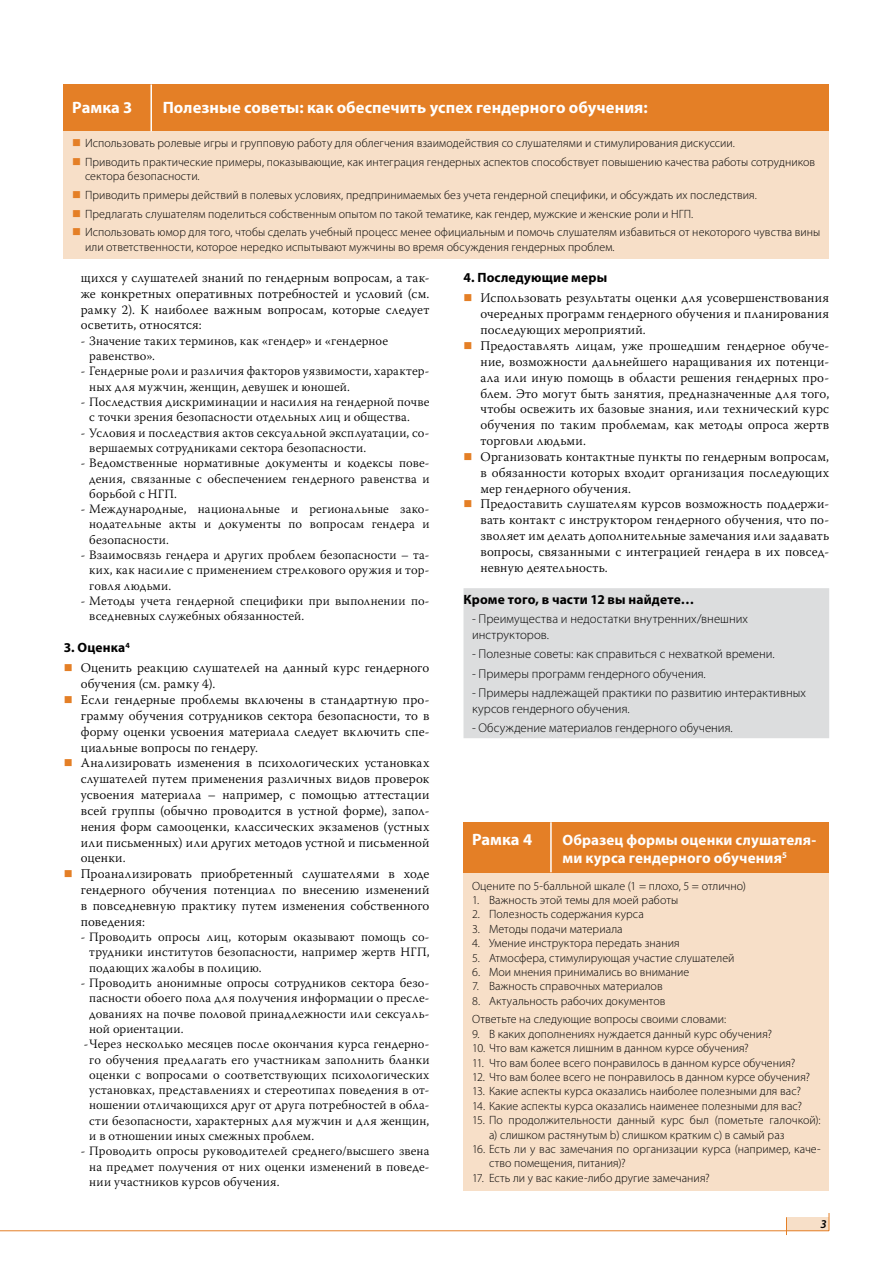
<style>
.page{position:relative;width:893px;height:1263px;background:#fff}
.page>*{position:absolute;margin:0;border:0;box-sizing:border-box;transform-origin:0 0}
.t1{font:700 16.5px "Myriad Pro";letter-spacing:.005em;color:#fff}
.t2{font:700 15px/18px "Myriad Pro";letter-spacing:.01em;color:#fff}
.t3{font:700 13.5px "Myriad Pro";letter-spacing:.01em;color:#000}
.t4{font:300 13.2px/15.9px "Warnock Pro";letter-spacing:.015em;color:#000}
.t5{font:300 12.75px/15.3px "Warnock Pro";letter-spacing:.015em;color:#000}
.t6{font:300 12.75px/15.3px "Myriad Pro";letter-spacing:.005em;color:#000}
.t7{font:300 12px/18.6px "Myriad Pro";letter-spacing:.005em;color:#000}
.t8{font:italic 600 12px "Myriad Pro";color:#000}
</style>
<div class="page">
<div style="left:786px;top:1217px;width:43px;height:14px;background:#f7dfc8"></div>
<svg style="left:786px;top:1217px;width:1px;height:18px"></svg>
<svg style="left:829px;top:1213px;width:1px;height:18px"></svg>
<hr style="left:0;top:1230px;width:829px;height:1px;background:#e47f26">
<div style="left:463px;top:588px;width:366px;height:150px;background:#dcddde"></div>
<div style="left:463px;top:872px;width:366px;height:318px;background:#f7dfc8"></div>
<div style="left:463px;top:822px;width:366px;height:51px;background:#e47f26"></div>
<hr style="left:550px;top:822px;width:2px;height:50px;background:#fff">
<div style="left:64px;top:130px;width:765px;height:129px;background:#f7dfc8"></div>
<div style="left:64px;top:84px;width:765px;height:47px;background:#e47f26"></div>
<hr style="left:150px;top:84px;width:2px;height:47px;background:#fff">
<p class="t1" style="left:72px;top:97px;width:62px">Рамка 3</p>
<p class="t1" style="left:163px;top:97px;width:486px">Полезные советы: как обеспечить успех гендерного обучения:</p>
<p class="t7" style="left:85px;top:134px;width:731px">Использовать ролевые игры и групповую работу для облегчения взаимодействия со слушателями и стимулирования дискуссии.<br>Приводить практические примеры, показывающие, как интеграция гендерных аспектов способствует повышению качества работы сотрудников</p>
<p class="t7" style="left:85px;top:167px;width:737px">сектора безопасности.<br>Приводить примеры действий в полевых условиях, предпринимаемых без учета гендерной специфики, и обсуждать их последствия.<br>Предлагать слушателям поделиться собственным опытом по такой тематике, как гендер, мужские и женские роли и НГП.<br>Использовать юмор для того, чтобы сделать учебный процесс менее официальным и помочь слушателям избавиться от некоторого чувства вины</p>
<p class="t7" style="left:85px;top:237px;width:531px">или ответственности, которое нередко испытывают мужчины во время обсуждения гендерных проблем.</p>
<p class="t4" style="left:81px;top:269px;width:350px;text-align:justify">щихся у слушателей знаний по гендерным вопросам, а так&shy;же конкретных оперативных потребностей и условий (см. рамку 2). К наиболее важным вопросам, которые следует осветить, относятся:</p>
<p class="t5" style="left:89px;top:333px;width:300px;text-indent:-9px">- Значение таких терминов, как «гендер» и «гендерное равенство».</p>
<p class="t5" style="left:89px;top:363px;width:342px;text-indent:-9px">- Гендерные роли и различия факторов уязвимости, характер&shy;ных для мужчин, женщин, девушек и юношей.</p>
<p class="t5" style="left:89px;top:394px;width:342px;text-indent:-9px">- Последствия дискриминации и насилия на гендерной почве с точки зрения безопасности отдельных лиц и общества.</p>
<p class="t5" style="left:89px;top:425px;width:342px;text-indent:-9px">- Условия и последствия актов сексуальной эксплуатации, со&shy;вершаемых сотрудниками сектора безопасности.</p>
<p class="t5" style="left:89px;top:455px;width:342px;text-align:justify;text-indent:-9px">- Ведомственные нормативные документы и кодексы пове&shy;дения, связанные с обеспечением гендерного равенства и борьбой с НГП.</p>
<p class="t5" style="left:89px;top:501px;width:342px;text-align:justify;text-indent:-9px">- Международные, национальные и региональные зако&shy;нодательные акты и документы по вопросам гендера и безопасности.</p>
<p class="t5" style="left:89px;top:547px;width:342px;text-align:justify;text-indent:-9px">- Взаимосвязь гендера и других проблем безопасности – та&shy;ких, как насилие с применением стрелкового оружия и тор&shy;говля людьми.</p>
<p class="t5" style="left:89px;top:593px;width:342px;text-indent:-9px">- Методы учета гендерной специфики при выполнении по&shy;вседневных служебных обязанностей.</p>
<p class="t3" style="left:64px;top:639px;width:67px">3. Оценка<sup>4</sup></p>
<p class="t4" style="left:81px;top:660px;width:350px">Оценить реакцию слушателей на данный курс гендерного обучения (см. рамку 4).<br>Если гендерные проблемы включены в стандартную про&shy;грамму обучения сотрудников сектора безопасности, то в форму оценки усвоения материала следует включить спе&shy;циальные вопросы по гендеру.<br>Анализировать изменения в психологических установках слушателей путем применения различных видов проверок усвоения материала – например, с помощью аттестации всей группы (обычно проводится в устной форме), запол&shy;нения форм самооценки, классических экзаменов (устных или письменных) или других методов устной и письменной оценки.<br>Проанализировать приобретенный слушателями в ходе гендерного обучения потенциал по внесению изменений в повседневную практику путем изменения собственного поведения:</p>
<p class="t5" style="left:89px;top:929px;width:342px;text-align:justify;text-indent:-9px">- Проводить опросы лиц, которым оказывают помощь со&shy;трудники институтов безопасности, например жертв НГП, подающих жалобы в полицию.</p>
<p class="t5" style="left:81px;top:975px;width:350px">- Проводить анонимные опросы сотрудников сектора безо-</p>
<p class="t5" style="left:89px;top:990px;width:342px">пасности обоего пола для получения информации о пресле-</p>
<p class="t5" style="left:89px;top:1005px;width:342px">дованиях на почве половой принадлежности или сексуаль-</p>
<p class="t5" style="left:89px;top:1021px;width:96px">ной ориентации.</p>
<p class="t5" style="left:84px;top:1036px;width:347px">-Через несколько месяцев после окончания курса гендерно-</p>
<p class="t5" style="left:89px;top:1051px;width:342px">го обучения предлагать его участникам заполнить бланки</p>
<p class="t5" style="left:89px;top:1067px;width:342px">оценки с вопросами о соответствующих психологических</p>
<p class="t5" style="left:89px;top:1082px;width:342px">установках, представлениях и стереотипах поведения в от-</p>
<p class="t5" style="left:89px;top:1097px;width:342px">ношении отличающихся друг от друга потребностей в обла-</p>
<p class="t5" style="left:89px;top:1113px;width:342px">сти безопасности, характерных для мужчин и для женщин,</p>
<p class="t5" style="left:89px;top:1128px;width:226px">и в отношении иных смежных проблем.</p>
<p class="t5" style="left:89px;top:1143px;width:342px;text-align:justify;text-indent:-9px">- Проводить опросы руководителей среднего/высшего звена на предмет получения от них оценки изменений в поведе&shy;нии участников курсов обучения.</p>
<p class="t3" style="left:463px;top:269px;width:145px">4. Последующие меры</p>
<p class="t4" style="left:480px;top:290px;width:350px">Использовать результаты оценки для усовершенствования очередных программ гендерного обучения и планирования последующих мероприятий.<br>Предоставлять лицам, уже прошедшим гендерное обуче&shy;ние, возможности дальнейшего наращивания их потенци&shy;ала или иную помощь в области решения гендерных про&shy;блем. Это могут быть занятия, предназначенные для того, чтобы освежить их базовые знания, или технический курс обучения по таким проблемам, как методы опроса жертв торговли людьми.<br>Организовать контактные пункты по гендерным вопросам, в обязанности которых входит организация последующих мер гендерного обучения.<br>Предоставить слушателям курсов возможность поддержи&shy;вать контакт с инструктором гендерного обучения, что по&shy;зволяет им делать дополнительные замечания или задавать вопросы, связанными с интеграцией гендера в их повсед&shy;невную деятельность.</p>
<p class="t3" style="left:463px;top:590px;width:232px">Кроме того, в части 12 вы найдете…</p>
<p class="t6" style="left:472px;top:611px;width:278px">- Преимущества и недостатки внутренних/внешних инструкторов.</p>
<p class="t6" style="left:472px;top:646px;width:304px">- Полезные советы: как справиться с нехваткой времени.</p>
<p class="t6" style="left:472px;top:666px;width:235px">- Примеры программ гендерного обучения.</p>
<p class="t6" style="left:472px;top:685px;width:335px">- Примеры надлежащей практики по развитию интерактивных курсов гендерного обучения.</p>
<p class="t6" style="left:472px;top:720px;width:262px">- Обсуждение материалов гендерного обучения.</p>
<p class="t1" style="left:472px;top:829px;width:62px">Рамка 4</p>
<p class="t2" style="left:562px;top:831px;width:255px">Образец формы оценки слушателя&shy;ми курса гендерного обучения<sup>5</sup></p>
<p class="t7" style="left:472px;top:876px;width:276px">Оцените по 5-балльной шкале (1 = плохо, 5 = отлично)</p>
<p class="t7" style="left:472px;top:890px;width:208px">1. Важность этой темы для моей работы</p>
<p class="t7" style="left:472px;top:905px;width:173px">2. Полезность содержания курса</p>
<p class="t7" style="left:472px;top:919px;width:152px">3. Методы подачи материала</p>
<p class="t7" style="left:472px;top:934px;width:209px">4. Умение инструктора передать знания</p>
<p class="t7" style="left:472px;top:948px;width:264px">5. Атмосфера, стимулирующая участие слушателей</p>
<p class="t7" style="left:472px;top:962px;width:219px">6. Мои мнения принимались во внимание</p>
<p class="t7" style="left:472px;top:977px;width:192px">7. Важность справочных материалов</p>
<p class="t7" style="left:472px;top:991px;width:256px">8. Актуальность рабочих документов<br>Ответьте на следующие вопросы своими словами:</p>
<p class="t7" style="left:472px;top:1024px;width:301px">9. В каких дополнениях нуждается данный курс обучения?</p>
<p class="t7" style="left:472px;top:1039px;width:278px">10. Что вам кажется лишним в данном курсе обучения?</p>
<p class="t7" style="left:472px;top:1053px;width:325px">11. Что вам более всего понравилось в данном курсе обучения?</p>
<p class="t7" style="left:472px;top:1067px;width:340px">12. Что вам более всего не понравилось в данном курсе обучения?</p>
<p class="t7" style="left:472px;top:1082px;width:330px">13. Какие аспекты курса оказались наиболее полезными для вас?</p>
<p class="t7" style="left:472px;top:1096px;width:332px">14. Какие аспекты курса оказались наименее полезными для вас?</p>
<p class="t7" style="left:489px;top:1113px;width:333px;line-height:14.4px;text-indent:-17px">15. По продолжительности данный курс был (пометьте галочкой): a) слишком растянутым b) слишком кратким c) в самый раз</p>
<p class="t7" style="left:489px;top:1142px;width:333px;line-height:14.4px;text-indent:-17px">16. Есть ли у вас замечания по организации курса (например, каче&shy;ство помещения, питания)?</p>
<p class="t7" style="left:472px;top:1168px;width:239px">17. Есть ли у вас какие-либо другие замечания?</p>
<p class="t8" style="left:820px;top:1216px;width:8px">3</p>
</div>
